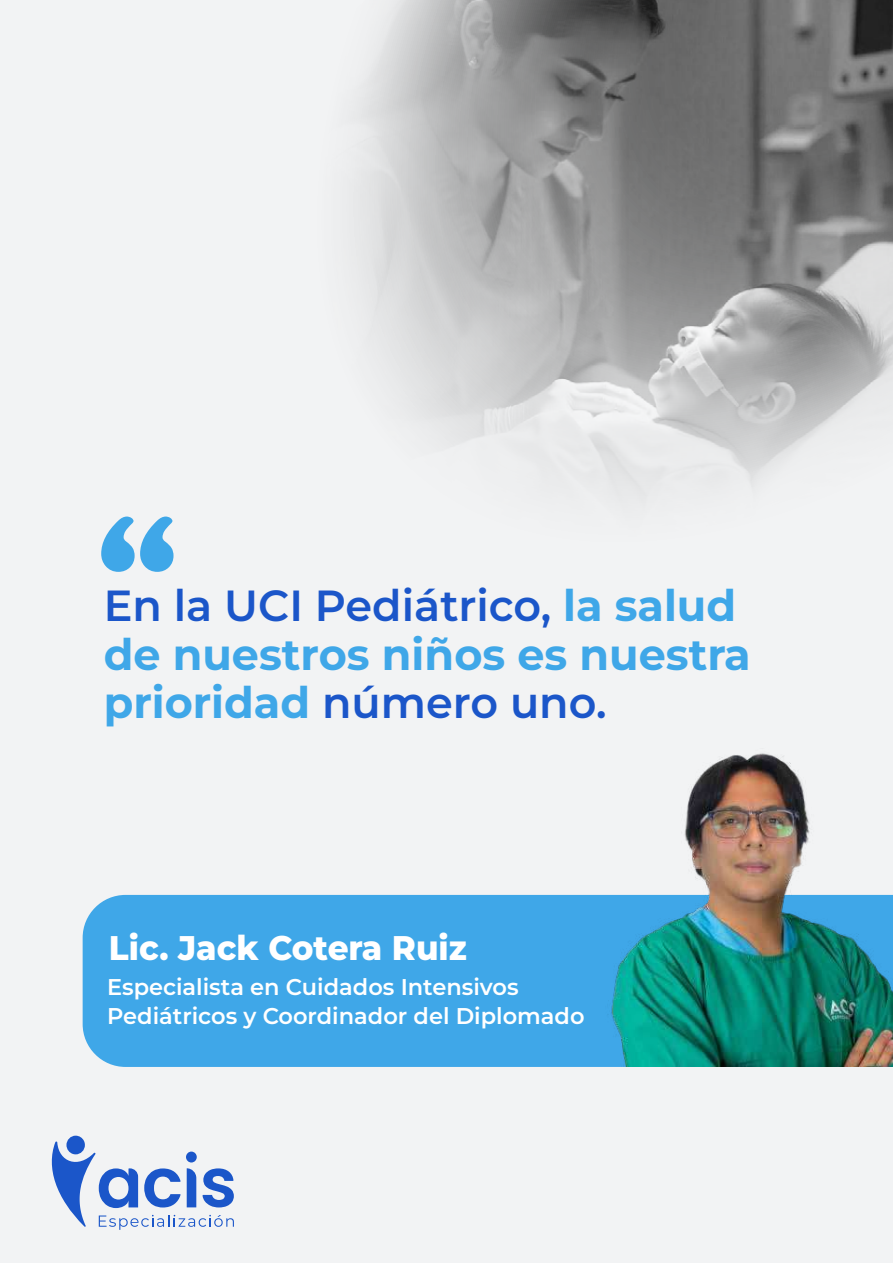
<style>
.page{position:relative;width:893px;height:1263px;background:#f2f3f4}
.page>*{position:absolute;margin:0;border:0;box-sizing:border-box;transform-origin:0 0}
.t1{font:900 143.7px "Cooper";color:#3fa7e8;scale:1.05 1}
.t2{font:700 43.5px/48.3px "Montserrat";color:#3fa7e8}
.t3{font:800 34.2px "Montserrat";color:#fff;scale:.95 1}
.t4{font:600 22.8px/28.5px "Montserrat";color:#fff}
.s1{font-weight:600;color:#1b56c9}
</style>
<div class="page">
<div style="left:83px;top:895px;width:501px;height:172px;background:#3fa7e8"></div>
<img style="left:353px;top:0;width:540px;height:501px">
<svg style="left:51px;top:1136px;width:183px;height:94px"></svg>
<img style="left:584px;top:753px;width:309px;height:314px">
<h1 class="t1" style="left:95px;top:482px;width:82px">“</h1>
<p class="t2" style="left:104px;top:579px;width:648px"><span class="s1">En la UCI Pediátrico,</span> la salud de nuestros niños es nuestra prioridad <span class="s1">número uno.</span></p>
<p class="t3" style="left:109px;top:922px;width:378px">Lic. Jack Cotera Ruiz</p>
<p class="t4" style="left:107px;top:972px;width:479px">Especialista en Cuidados Intensivos<br>Pediátricos y Coordinador del Diplomado</p>
</div>
